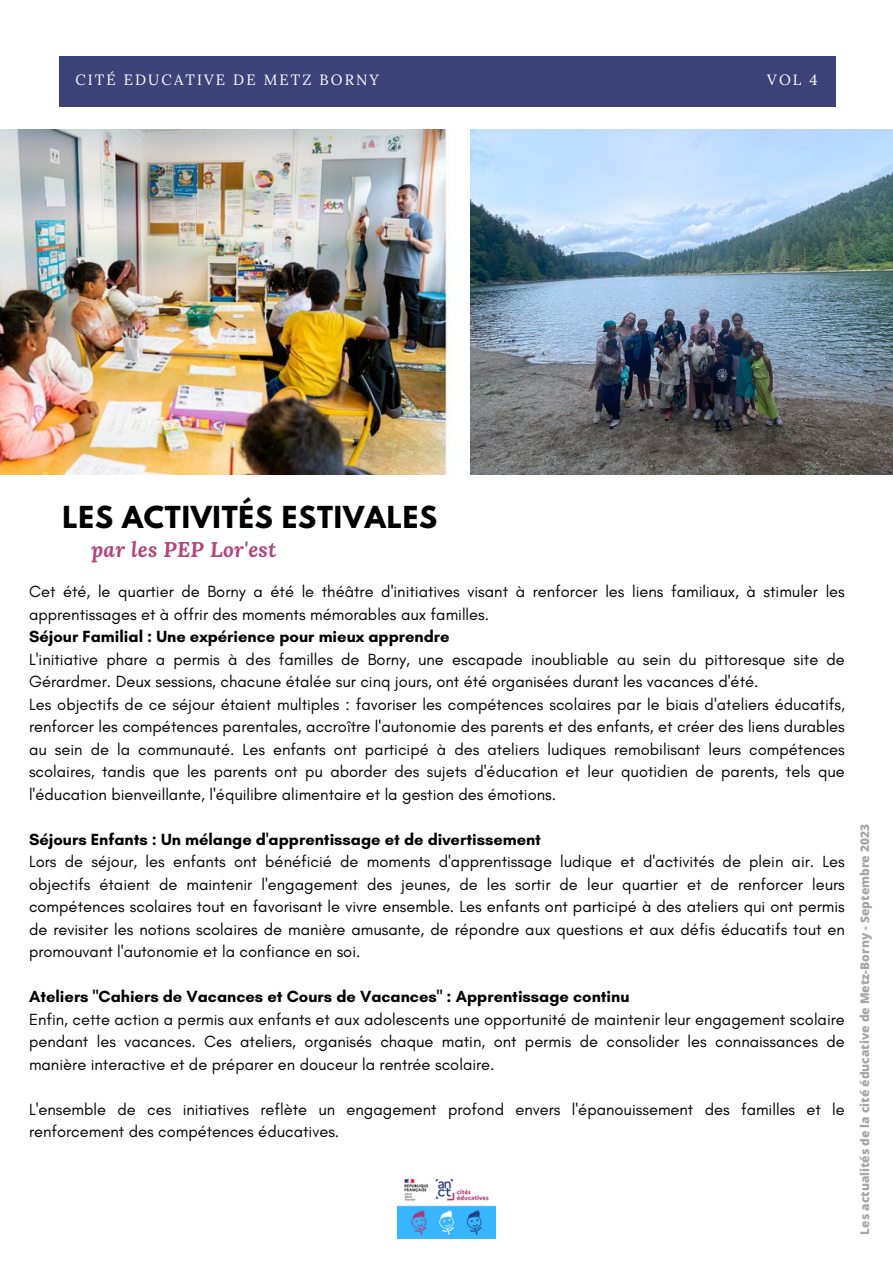
<style>
.page{position:relative;width:893px;height:1264px;background:#fff}
.page>*{position:absolute;margin:0;border:0;box-sizing:border-box;transform-origin:0 0}
.t1{font:700 26.85px "League Spartan";letter-spacing:.03em;color:#000}
.t2{font:italic 700 21.15px "Lora";letter-spacing:.015em;color:#b3457f}
.t3{font:16.5px/22.5px "Glacial Indifference";color:#000}
.t4{font:700 16.5px "Glacial Indifference";color:#000}
.t5{font:14.85px "Lora";letter-spacing:.14em;color:#fff}
.t6{font:800 12px "Open Sans";color:#a6a6a6}
</style>
<div class="page">
<div style="left:59px;top:56px;width:776px;height:51px;background:#3b4378"></div>
<img style="left:397px;top:1178px;width:98px;height:60px">
<img style="left:0;top:130px;width:449px;height:344px">
<img style="left:470px;top:130px;width:422px;height:344px">
<p class="t5" style="left:75px;top:70px;width:305px">CITÉ EDUCATIVE DE METZ BORNY</p>
<p class="t5" style="left:767px;top:70px;width:52px">VOL 4</p>
<p class="t1" style="left:63px;top:504px;width:376px">LES ACTIVITÉS ESTIVALES</p>
<p class="t2" style="left:91px;top:535px;width:187px">par les PEP Lor'est</p>
<p class="t3" style="left:29px;top:580px;width:817px">Cet été, le quartier de Borny a été le théâtre d'initiatives visant à renforcer les liens familiaux, à stimuler les apprentissages et à offrir des moments mémorables aux familles.</p>
<p class="t4" style="left:29px;top:626px;width:422px">Séjour Familial : Une expérience pour mieux apprendre</p>
<p class="t3" style="left:29px;top:648px;width:817px">L'initiative phare a permis à des familles de Borny, une escapade inoubliable au sein du pittoresque site de<br>Gérardmer. Deux sessions, chacune étalée sur cinq jours, ont été organisées durant les vacances d'été.</p>
<p class="t3" style="left:29px;top:693px;width:817px;text-align:justify">Les objectifs de ce séjour étaient multiples : favoriser les compétences scolaires par le biais d'ateliers éducatifs, renforcer les compétences parentales, accroître l'autonomie des parents et des enfants, et créer des liens durables au sein de la communauté. Les enfants ont participé à des ateliers ludiques remobilisant leurs compétences scolaires, tandis que les parents ont pu aborder des sujets d'éducation et leur quotidien de parents, tels que l'éducation bienveillante, l'équilibre alimentaire et la gestion des émotions.</p>
<p class="t4" style="left:29px;top:829px;width:513px">Séjours Enfants : Un mélange d'apprentissage et de divertissement</p>
<p class="t3" style="left:29px;top:850px;width:817px;text-align:justify">Lors de séjour, les enfants ont bénéficié de moments d'apprentissage ludique et d'activités de plein air. Les objectifs étaient de maintenir l'engagement des jeunes, de les sortir de leur quartier et de renforcer leurs compétences scolaires tout en favorisant le vivre ensemble. Les enfants ont participé à des ateliers qui ont permis de revisiter les notions scolaires de manière amusante, de répondre aux questions et aux défis éducatifs tout en promouvant l'autonomie et la confiance en soi.</p>
<p class="t4" style="left:29px;top:986px;width:602px">Ateliers "Cahiers de Vacances et Cours de Vacances" : Apprentissage continu</p>
<p class="t3" style="left:29px;top:1007px;width:817px;text-align:justify">Enfin, cette action a permis aux enfants et aux adolescents une opportunité de maintenir leur engagement scolaire pendant les vacances. Ces ateliers, organisés chaque matin, ont permis de consolider les connaissances de manière interactive et de préparer en douceur la rentrée scolaire.</p>
<p class="t3" style="left:29px;top:1097px;width:817px">L'ensemble de ces initiatives reflète un engagement profond envers l'épanouissement des familles et le renforcement des compétences éducatives.</p>
<p class="t6" style="left:856px;top:1234px;width:412px;rotate:-90deg">Les actualités de la cité éducative de Metz-Borny - Septembre 2023</p>
</div>
